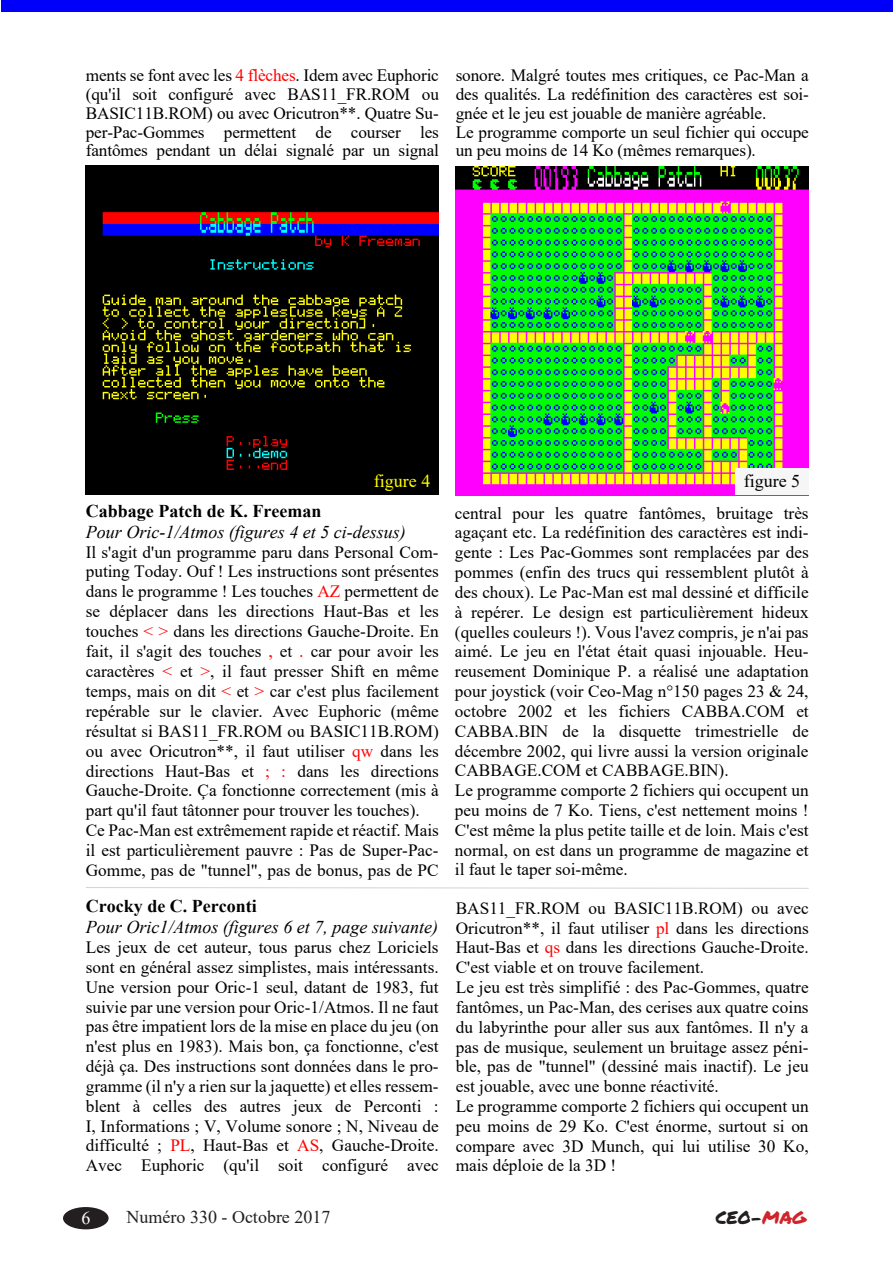
<style>
.page{position:relative;width:893px;height:1263px;background:#fff}
.page>*{position:absolute;margin:0;border:0;box-sizing:border-box;transform-origin:0 0}
.t1{font:italic 18px/20.7px "Times New Roman";color:#000}
.t2{font:18px "Times New Roman";color:#231f20}
.t3{font:18px "Permanent Marker";letter-spacing:-.005em;color:#231f20}
.t4{font:18px "Times New Roman";color:#ff0}
.t5{font:18px "Times New Roman";color:#000}
.t6{font:18px "Times New Roman";color:#fff}
.t7{font:17.25px/19.8px "Times New Roman";color:#000}
.s1{color:#f00}
.s2{font-weight:700;font-style:normal}
.s3{font-size:18px;color:#f00}
.s4{color:#d1232a}
</style>
<div class="page">
<div style="left:63px;top:1207px;width:46px;height:22px;background:#231f20;border-radius:50%"></div>
<div style="left:1px;top:0;width:891px;height:11px;background:#0000fa"></div>
<img style="left:86px;top:166px;width:353px;height:329px">
<img style="left:456px;top:166px;width:353px;height:330px">
<div style="left:735px;top:469px;width:74px;height:26px;background:#f6f6f6"></div>
<svg style="left:86px;top:887px;width:723px;height:2px"></svg>
<p class="t7" style="left:86px;top:65px;width:355px;line-height:18.9px;text-align:justify">ments se font avec les <span class="s1">4 flèches</span>. Idem avec Euphoric (qu'il soit configuré avec BAS11_FR.ROM ou BASIC11B.ROM) ou avec Oricutron**. Quatre Su&shy;per-Pac-Gommes permettent de courser les fantômes pendant un délai signalé par un signal</p>
<p class="t7" style="left:456px;top:65px;width:355px;line-height:18.9px">sonore. Malgré toutes mes critiques, ce Pac-Man a des qualités. La redéfinition des caractères est soi&shy;gnée et le jeu est jouable de manière agréable.<br>Le programme comporte un seul fichier qui occupe un peu moins de 14 Ko (mêmes remarques).</p>
<p class="t4" style="left:374px;top:468px;width:58px">figure 4</p>
<p class="t5" style="left:744px;top:468px;width:58px">figure 5</p>
<p class="t1" style="left:86px;top:500px;width:322px"><span class="s2">Cabbage Patch de K. Freeman<br></span>Pour Oric-1/Atmos (figures 4 et 5 ci-dessus)</p>
<p class="t7" style="left:86px;top:541px;width:355px">Il s'agit d'un programme paru dans Personal Com&shy;puting Today. Ouf ! Les instructions sont présentes dans le programme ! Les touches <span class="s1">AZ</span> permettent de se déplacer dans les directions Haut-Bas et les touches <span class="s1">&lt; &gt;</span> dans les directions Gauche-Droite. En fait, il s'agit des touches <span class="s3">,</span> et <span class="s3">.</span> car pour avoir les caractères <span class="s1">&lt;</span> et <span class="s1">&gt;</span>, il faut presser Shift en même temps, mais on dit <span class="s1">&lt;</span> et <span class="s1">&gt;</span> car c'est plus facilement repérable sur le clavier. Avec Euphoric (même résultat si BAS11_FR.ROM ou BASIC11B.ROM) ou avec Oricutron**, il faut utiliser <span class="s1">qw</span> dans les directions Haut-Bas et <span class="s1">; :</span> dans les directions Gauche-Droite. Ça fonctionne correctement (mis à part qu'il faut tâtonner pour trouver les touches).<br>Ce Pac-Man est extrêmement rapide et réactif. Mais il est particulièrement pauvre : Pas de Super-Pac-Gomme, pas de "tunnel", pas de bonus, pas de PC</p>
<p class="t1" style="left:86px;top:896px;width:354px"><span class="s2">Crocky de C. Perconti<br></span>Pour Oric1/Atmos (figures 6 et 7, page suivante)</p>
<p class="t7" style="left:86px;top:937px;width:354px;text-align:justify">Les jeux de cet auteur, tous parus chez Loriciels sont en général assez simplistes, mais intéressants.<br>Une version pour Oric-1 seul, datant de 1983, fut suivie par une version pour Oric-1/Atmos. Il ne faut pas être impatient lors de la mise en place du jeu (on n'est plus en 1983). Mais bon, ça fonctionne, c'est déjà ça. Des instructions sont données dans le pro&shy;gramme (il n'y a rien sur la jaquette) et elles ressem&shy;blent à celles des autres jeux de Perconti :<br>I, Informations ; V, Volume sonore ; N, Niveau de difficulté ; <span class="s1">PL</span>, Haut-Bas et <span class="s1">AS</span>, Gauche-Droite.<br>Avec Euphoric (qu'il soit configuré avec</p>
<p class="t7" style="left:455px;top:502px;width:355px">central pour les quatre fantômes, bruitage très agaçant etc. La redéfinition des caractères est indi&shy;gente : Les Pac-Gommes sont remplacées par des pommes (enfin des trucs qui ressemblent plutôt à des choux). Le Pac-Man est mal dessiné et difficile à repérer. Le design est particulièrement hideux (quelles couleurs !). Vous l'avez compris, je n'ai pas aimé. Le jeu en l'état était quasi injouable. Heu&shy;reusement Dominique P. a réalisé une adaptation pour joystick (voir Ceo-Mag n°150 pages 23 &amp; 24, octobre 2002 et les fichiers CABBA.COM et CABBA.BIN de la disquette trimestrielle de décembre 2002, qui livre aussi la version originale CABBAGE.COM et CABBAGE.BIN).<br>Le programme comporte 2 fichiers qui occupent un peu moins de 7 Ko. Tiens, c'est nettement moins !<br>C'est même la plus petite taille et de loin. Mais c'est normal, on est dans un programme de magazine et il faut le taper soi-même.</p>
<p class="t7" style="left:456px;top:897px;width:354px">BAS11_FR.ROM ou BASIC11B.ROM) ou avec Oricutron**, il faut utiliser <span class="s1">pl</span> dans les directions Haut-Bas et <span class="s1">qs</span> dans les directions Gauche-Droite.<br>C'est viable et on trouve facilement.<br>Le jeu est très simplifié : des Pac-Gommes, quatre fantômes, un Pac-Man, des cerises aux quatre coins du labyrinthe pour aller sus aux fantômes. Il n'y a pas de musique, seulement un bruitage assez péni&shy;ble, pas de "tunnel" (dessiné mais inactif). Le jeu est jouable, avec une bonne réactivité.<br>Le programme comporte 2 fichiers qui occupent un peu moins de 29 Ko. C'est énorme, surtout si on compare avec 3D Munch, qui lui utilise 30 Ko, mais déploie de la 3D !</p>
<p class="t6" style="left:82px;top:1205px;width:10px">6</p>
<p class="t2" style="left:127px;top:1204px;width:205px">Numéro 330 - Octobre 2017</p>
<p class="t3" style="left:716px;top:1204px;width:92px">CEO-<span class="s4">MAG</span></p>
</div>
